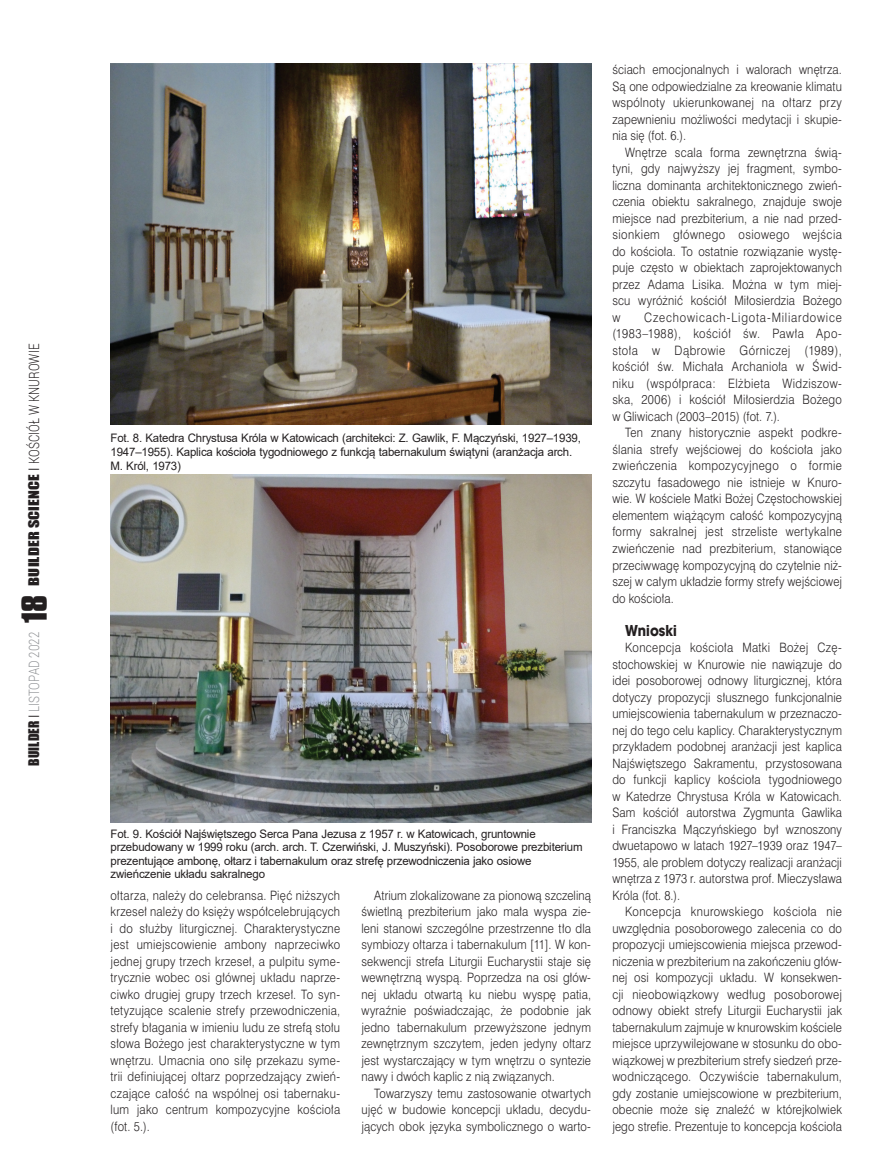
<style>
.page{position:relative;width:893px;height:1170px;background:#fff}
.page>*{position:absolute;margin:0;border:0;box-sizing:border-box;transform-origin:0 0}
.srodtytul{font:700 16.5px "Avant Gar Got Itc TEE";color:#231f20;scale:.9 1}
.t1{font:300 14.25px "Roboto";letter-spacing:.005em;color:#231f20;scale:.8 1}
.t2{font:300 14.25px "Roboto";letter-spacing:.005em;color:#939598;scale:.8 1}
.tekst_swiss{font:12px/16.5px "Swis 721 Lt PL";letter-spacing:.015em;color:#231f20;text-align:justify;scale:.89 1}
.Fot_podpis{font:11.7px/13.5px "Arial";letter-spacing:-.015em;color:#231f20}
.s1{font-family:"Impact";font-weight:400;font-size:13.5px}
.s2{font-family:"Swis 721 Lt PL";font-weight:400;font-size:13.5px}
.s3{font-family:"Impact";font-weight:400;font-size:13.5px;color:#231f20}
.s4{font-family:"Swis 721 Lt PL";font-weight:400;font-size:13.5px;color:#231f20}
.s5{font-family:"Compacta PL";font-weight:700;font-size:30px;color:#231f20}
</style>
<div class="page">
<img style="left:111px;top:64px;width:480px;height:360px">
<img style="left:111px;top:474px;width:480px;height:348px">
<p class="t1" style="left:24px;top:585px;width:304px;rotate:-90deg"><span class="s1">BUILDER SCIENCE</span> <span class="s2">I</span> KOŚCIÓŁ W KNUROWIE</p>
<p class="t2" style="left:24px;top:765px;width:215px;rotate:-90deg"><span class="s3">BUILDER</span> <span class="s4">I</span> LISTOPAD 2022 <span class="s5">18</span></p>
<p class="Fot_podpis" style="left:111px;top:431px;width:472px">Fot. 8. Katedra Chrystusa Króla w Katowicach (architekci: Z. Gawlik, F. Mączyński, 1927–1939,<br>1947–1955). Kaplica kościoła tygodniowego z funkcją tabernakulum świątyni (aranżacja arch.<br>M. Król, 1973)</p>
<p class="Fot_podpis" style="left:111px;top:826px;width:474px">Fot. 9. Kościół Najświętszego Serca Pana Jezusa z 1957 r. w Katowicach, gruntownie przebudowany w 1999 roku (arch. arch. T. Czerwiński, J. Muszyński). Posoborowe prezbiterium prezentujące ambonę, ołtarz i tabernakulum oraz strefę przewodniczenia jako osiowe zwieńczenie układu sakralnego</p>
<p class="tekst_swiss" style="left:111px;top:886px;width:259px">ołtarza, należy do celebransa. Pięć niższych krzeseł należy do księży współcelebrujących i do służby liturgicznej. Charakterystyczne jest umiejscowienie ambony naprzeciwko jednej grupy trzech krzeseł, a pulpitu syme&shy;trycznie wobec osi głównej układu naprze&shy;ciwko drugiej grupy trzech krzeseł. To syn&shy;tetyzujące scalenie strefy przewodniczenia, strefy błagania w imieniu ludu ze strefą stołu słowa Bożego jest charakterystyczne w tym wnętrzu. Umacnia ono siłę przekazu syme&shy;trii definiującej ołtarz poprzedzający zwień&shy;czające całość na wspólnej osi tabernaku&shy;lum jako centrum kompozycyjne kościoła (fot. 5.).</p>
<p class="tekst_swiss" style="left:361px;top:886px;width:259px;text-indent:13px">Atrium zlokalizowane za pionową szczeliną świetlną prezbiterium jako mała wyspa zie&shy;leni stanowi szczególne przestrzenne tło dla symbiozy ołtarza i tabernakulum [11]. W kon&shy;sekwencji strefa Liturgii Eucharystii staje się wewnętrzną wyspą. Poprzedza na osi głów&shy;nej układu otwartą ku niebu wyspę patia, wyraźnie poświadczając, że podobnie jak jedno tabernakulum przewyższone jednym zewnętrznym szczytem, jeden jedyny ołtarz jest wystarczający w tym wnętrzu o syntezie nawy i dwóch kaplic z nią związanych.</p>
<p class="tekst_swiss" style="left:361px;top:1084px;width:259px;text-indent:13px">Towarzyszy temu zastosowanie otwartych ujęć w budowie koncepcji układu, decydu&shy;jących obok języka symbolicznego o warto-</p>
<p class="tekst_swiss" style="left:612px;top:61px;width:259px">ściach emocjonalnych i walorach wnętrza.<br>Są one odpowiedzialne za kreowanie klimatu wspólnoty ukierunkowanej na ołtarz przy zapewnieniu możliwości medytacji i skupie&shy;nia się (fot. 6.).</p>
<p class="tekst_swiss" style="left:612px;top:144px;width:259px;text-indent:13px">Wnętrze scala forma zewnętrzna świą&shy;tyni, gdy najwyższy jej fragment, symbo&shy;liczna dominanta architektonicznego zwień&shy;czenia obiektu sakralnego, znajduje swoje miejsce nad prezbiterium, a nie nad przed&shy;sionkiem głównego osiowego wejścia do kościoła. To ostatnie rozwiązanie wystę&shy;puje często w obiektach zaprojektowanych przez Adama Lisika. Można w tym miej&shy;scu wyróżnić kościół Miłosierdzia Bożego w</p>
<p class="tekst_swiss" style="left:612px;top:309px;width:259px;text-indent:32px">Czechowicach-Ligota-Miliardowice (1983–1988), kościół św. Pawła Apo&shy;stoła w Dąbrowie Górniczej (1989), kościół św. Michała Archanioła w Świd&shy;niku (współpraca: Elżbieta Widziszow&shy;ska, 2006) i kościół Miłosierdzia Bożego w Gliwicach (2003–2015) (fot. 7.).</p>
<p class="tekst_swiss" style="left:612px;top:424px;width:259px;text-indent:13px">Ten znany historycznie aspekt podkre&shy;ślania strefy wejściowej do kościoła jako zwieńczenia kompozycyjnego o formie szczytu fasadowego nie istnieje w Knuro&shy;wie. W kościele Matki Bożej Częstochowskiej elementem wiążącym całość kompozycyjną formy sakralnej jest strzeliste wertykalne zwieńczenie nad prezbiterium, stanowiące przeciwwagę kompozycyjną do czytelnie niż&shy;szej w całym układzie formy strefy wejściowej do kościoła.</p>
<p class="srodtytul" style="left:625px;top:620px;width:59px">Wnioski</p>
<p class="tekst_swiss" style="left:612px;top:639px;width:259px;text-indent:13px">Koncepcja kościoła Matki Bożej Czę&shy;stochowskiej w Knurowie nie nawiązuje do idei posoborowej odnowy liturgicznej, która dotyczy propozycji słusznego funkcjonalnie umiejscowienia tabernakulum w przeznaczo&shy;nej do tego celu kaplicy. Charakterystycznym przykładem podobnej aranżacji jest kaplica Najświętszego Sakramentu, przystosowana do funkcji kaplicy kościoła tygodniowego w Katedrze Chrystusa Króla w Katowicach.<br>Sam kościół autorstwa Zygmunta Gawlika i Franciszka Mączyńskiego był wznoszony dwuetapowo w latach 1927–1939 oraz 1947– 1955, ale problem dotyczy realizacji aranżacji wnętrza z 1973 r. autorstwa prof. Mieczysława Króla (fot. 8.).</p>
<p class="tekst_swiss" style="left:612px;top:903px;width:259px;text-indent:13px">Koncepcja knurowskiego kościoła nie uwzględnia posoborowego zalecenia co do propozycji umiejscowienia miejsca przewod&shy;niczenia w prezbiterium na zakończeniu głów&shy;nej osi kompozycji układu. W konsekwen&shy;cji nieobowiązkowy według posoborowej odnowy obiekt strefy Liturgii Eucharystii jak tabernakulum zajmuje w knurowskim kościele miejsce uprzywilejowane w stosunku do obo&shy;wiązkowej w prezbiterium strefy siedzeń prze&shy;wodniczącego. Oczywiście tabernakulum, gdy zostanie umiejscowione w prezbiterium, obecnie może się znaleźć w którejkolwiek jego strefie. Prezentuje to koncepcja kościoła</p>
</div>
